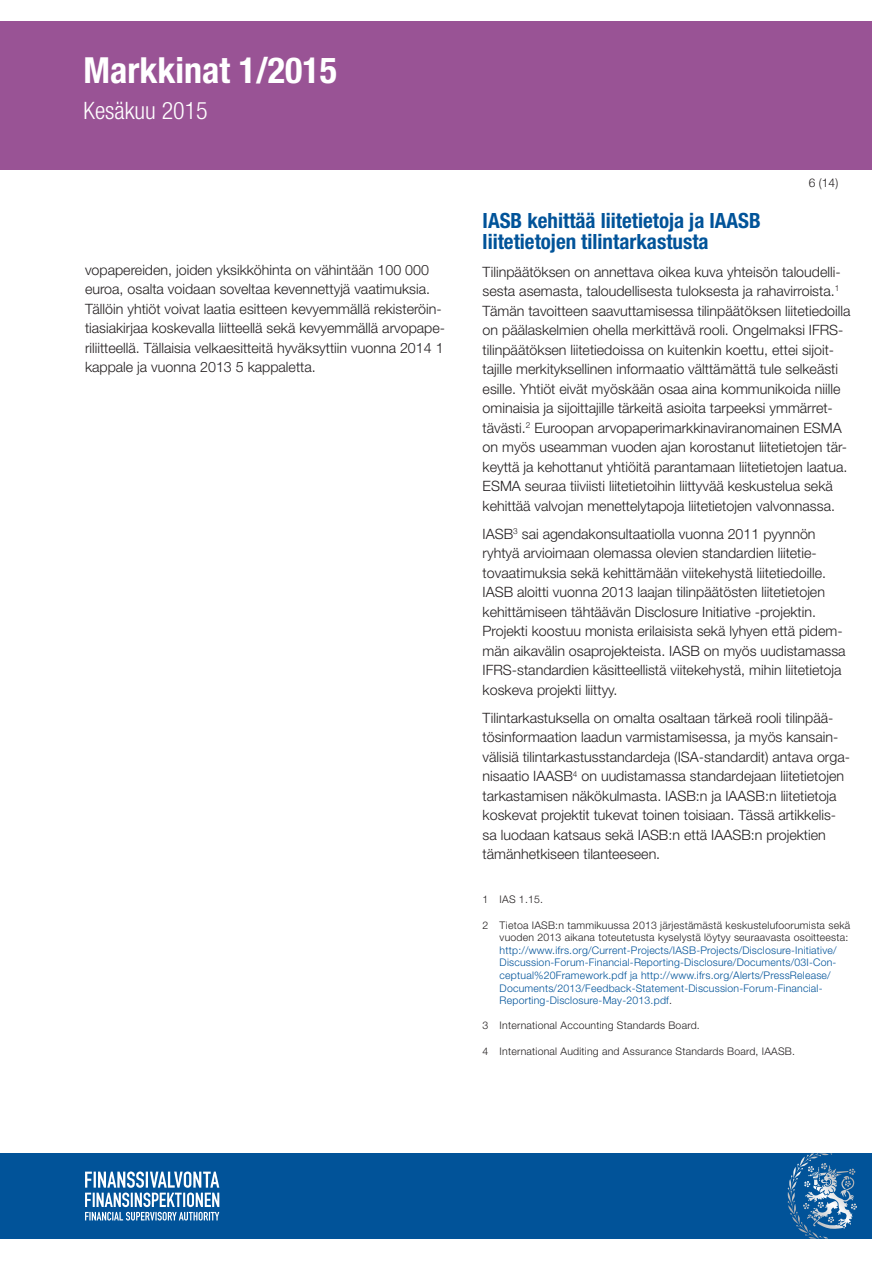
<style>
.page{position:relative;width:893px;height:1263px;background:#fff}
.page>*{position:absolute;margin:0;border:0;box-sizing:border-box;transform-origin:0 0}
.t1{font:700 condensed 36px "Helvetica Neue LT Std";color:#fff}
.t2{font:300 condensed 24px "Helvetica Neue LT Std";color:#fff}
.t3{font:700 condensed 21px/21px "Helvetica Neue LT Std";color:#015399}
.t4{font:300 14.25px/19.5px "Helvetica Neue LT Std";color:#231f20}
.t5{font:300 12px "Helvetica Neue LT Std";color:#231f20}
.t6{font:300 10.5px/12.6px "Helvetica Neue LT Std";letter-spacing:.02em;color:#015399}
.t7{font:300 10.5px/12.6px "Helvetica Neue LT Std";letter-spacing:.02em;color:#231f20;text-align:right}
.s1{color:#231f20}
</style>
<div class="page">
<div style="left:0;top:21px;width:872px;height:149px;background:#995395"></div>
<div style="left:0;top:1153px;width:872px;height:85px;background:#015399"></div>
<svg style="left:800px;top:1153px;width:32px;height:13px"></svg>
<svg style="left:85px;top:1171px;width:134px;height:49px"></svg>
<h1 class="t1" style="left:84px;top:49px;width:255px">Markkinat 1/2015</h1>
<h2 class="t2" style="left:84px;top:97px;width:126px">Kesäkuu 2015</h2>
<p class="t4" style="left:85px;top:260px;width:362px">vopapereiden, joiden yksikköhinta on vähintään 100 000 euroa, osalta voidaan soveltaa kevennettyjä vaatimuksia.<br>Tällöin yhtiöt voivat laatia esitteen kevyemmällä rekisteröin&shy;tiasiakirjaa koskevalla liitteellä sekä kevyemmällä arvopape&shy;riliitteellä. Tällaisia velkaesitteitä hyväksyttiin vuonna 2014 1 kappale ja vuonna 2013 5 kappaletta.</p>
<p class="t5" style="left:809px;top:176px;width:31px">6 (14)</p>
<h3 class="t3" style="left:483px;top:209px;width:280px">IASB kehittää liitetietoja ja IAASB liitetietojen tilintarkastusta</h3>
<p class="t4" style="left:483px;top:261px;width:369px">Tilinpäätöksen on annettava oikea kuva yhteisön taloudelli&shy;sesta asemasta, taloudellisesta tuloksesta ja rahavirroista.<sup>1<br></sup>Tämän tavoitteen saavuttamisessa tilinpäätöksen liitetiedoilla on päälaskelmien ohella merkittävä rooli. Ongelmaksi IFRS&shy;tilinpäätöksen liitetiedoissa on kuitenkin koettu, ettei sijoit&shy;tajille merkityksellinen informaatio välttämättä tule selkeästi esille. Yhtiöt eivät myöskään osaa aina kommunikoida niille ominaisia ja sijoittajille tärkeitä asioita tarpeeksi ymmärret&shy;tävästi.<sup>2</sup> Euroopan arvopaperimarkkinaviranomainen ESMA on myös useamman vuoden ajan korostanut liitetietojen tär&shy;keyttä ja kehottanut yhtiöitä parantamaan liitetietojen laatua.<br>ESMA seuraa tiiviisti liitetietoihin liittyvää keskustelua sekä kehittää valvojan menettelytapoja liitetietojen valvonnassa.</p>
<p class="t4" style="left:483px;top:523px;width:364px">IASB<sup>3</sup> sai agendakonsultaatiolla vuonna 2011 pyynnön ryhtyä arvioimaan olemassa olevien standardien liitetie&shy;tovaatimuksia sekä kehittämään viitekehystä liitetiedoille.<br>IASB aloitti vuonna 2013 laajan tilinpäätösten liitetietojen kehittämiseen tähtäävän Disclosure Initiative -projektin.<br>Projekti koostuu monista erilaisista sekä lyhyen että pidem&shy;män aikavälin osaprojekteista. IASB on myös uudistamassa IFRS-standardien käsitteellistä viitekehystä, mihin liitetietoja koskeva projekti liittyy.</p>
<p class="t4" style="left:483px;top:707px;width:369px">Tilintarkastuksella on omalta osaltaan tärkeä rooli tilinpää&shy;tösinformaation laadun varmistamisessa, ja myös kansain&shy;välisiä tilintarkastusstandardeja (ISA-standardit) antava orga&shy;nisaatio IAASB<sup>4</sup> on uudistamassa standardejaan liitetietojen tarkastamisen näkökulmasta. IASB:n ja IAASB:n liitetietoja koskevat projektit tukevat toinen toisiaan. Tässä artikkelis&shy;sa luodaan katsaus sekä IASB:n että IAASB:n projektien tämänhetkiseen tilanteeseen.</p>
<p class="t7" style="left:483px;top:893px;width:62px">1 IAS 1.15.</p>
<p class="t7" style="left:483px;top:918px;width:369px">2 Tietoa IASB:n tammikuussa 2013 järjestämästä keskustelufoorumista sekä vuoden 2013 aikana toteutetusta kyselystä löytyy seuraavasta osoitteesta:</p>
<p class="t6" style="left:500px;top:943px;width:338px">http://www.ifrs.org/Current-Projects/IASB-Projects/Disclosure-Initiative/ Discussion-Forum-Financial-Reporting-Disclosure/Documents/03I-Con&shy;ceptual%20Framework.pdf ja http://www.ifrs.org/Alerts/PressRelease/ Documents/2013/Feedback-Statement-Discussion-Forum-Financial-Reporting-Disclosure-May-2013.pdf<span class="s1">.</span></p>
<p class="t7" style="left:483px;top:1019px;width:219px">3 International Accounting Standards Board.</p>
<p class="t7" style="left:483px;top:1044px;width:314px">4 International Auditing and Assurance Standards Board, IAASB.</p>
</div>
